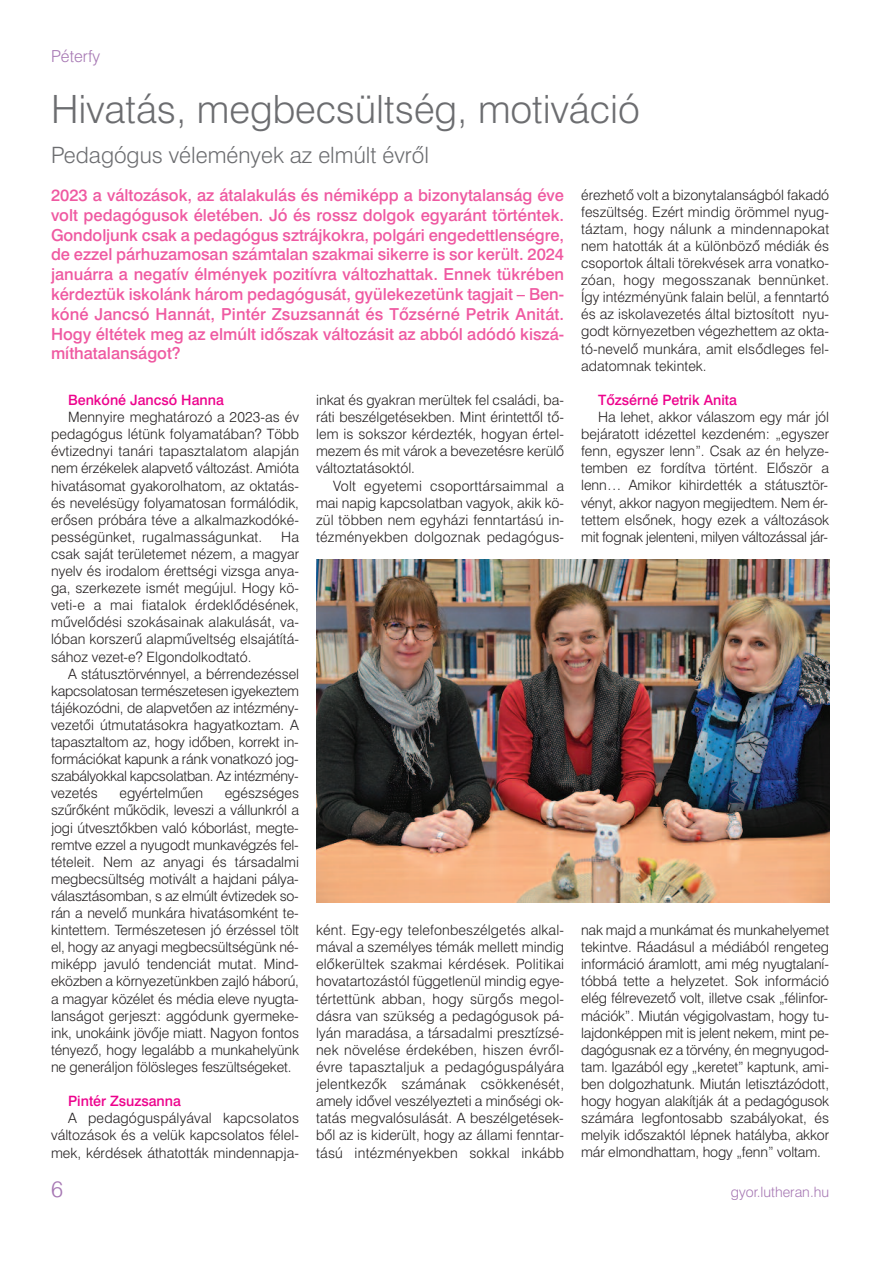
<style>
.page{position:relative;width:893px;height:1263px;background:#fff}
.page>*{position:absolute;margin:0;border:0;box-sizing:border-box;transform-origin:0 0}
.t1{font:39px "Swiss 721 Light HU Normal";color:#6c6d70}
.t2{font:22.5px "Swiss 721 Light HU Normal";color:#6c6d70}
.t3{font:22.5px "Swiss 721 Light HU Normal";color:#a677b3}
.t4{font:16.5px/19.8px "Swiss 721 Medium HU Normal";color:#ef59a1;text-align:justify}
.t5{font:16.5px "Swiss 721 Light HU Normal";color:#a677b3}
.t6{font:14.25px/17.1px "Swiss 721 Light HU Normal";color:#231f20;text-align:justify}
.t7{font:14.25px "Swiss 721 Medium HU Normal";color:#ed028c}
.t8{font:14.25px "Swiss 721 Light HU Normal";color:#a677b3}
</style>
<div class="page">
<img style="left:316px;top:560px;width:513px;height:342px">
<p class="t5" style="left:51px;top:46px;width:51px">Péterfy</p>
<h1 class="t1" style="left:51px;top:87px;width:590px">Hivatás, megbecsültség, motiváció</h1>
<h2 class="t2" style="left:51px;top:142px;width:379px">Pedagógus vélemények az elmúlt évrôl</h2>
<p class="t4" style="left:51px;top:185px;width:515px">2023 a változások, az átalakulás és némiképp a bizonytalanság éve volt pedagógusok életében. Jó és rossz dolgok egyaránt történtek.<br>Gondoljunk csak a pedagógus sztrájkokra, polgári engedettlenségre, de ezzel párhuzamosan számtalan szakmai sikerre is sor került. 2024 januárra a negatív élmények pozitívra változhattak. Ennek tükrében kérdeztük iskolánk három pedagógusát, gyülekezetünk tagjait — Ben&shy;kóné Jancsó Hannát, Pintér Zsuzsannát és Tôzsérné Petrik Anitát.<br>Hogy éltétek meg az elmúlt idôszak változásit az abból adódó kiszá&shy;míthatalanságot?</p>
<p class="t7" style="left:68px;top:391px;width:157px">Benkóné Jancsó Hanna</p>
<p class="t6" style="left:51px;top:409px;width:250px;text-indent:17px">Mennyire meghatározó a 2023-as év pedagógus létünk folyamatában? Több évtizednyi tanári tapasztalatom alapján nem érzékelek alapvetô változást. Amióta hivatásomat gyakorolhatom, az oktatás&shy;és nevelésügy folyamatosan formálódik, erôsen próbára téve a alkalmazkodóké&shy;pességünket, rugalmasságunkat.</p>
<p class="t6" style="left:51px;top:528px;width:250px;text-indent:230px">Ha csak saját területemet nézem, a magyar nyelv és irodalom érettségi vizsga anya&shy;ga, szerkezete ismét megújul. Hogy kö&shy;veti-e a mai fiatalok érdeklôdésének, mûvelôdési szokásainak alakulását, va&shy;lóban korszerû alapmûveltség elsajátítá&shy;sához vezet-e? Elgondolkodtató.</p>
<p class="t6" style="left:51px;top:665px;width:250px;text-indent:17px">A státusztörvénnyel, a bérrendezéssel kapcsolatosan természetesen igyekeztem tájékozódni, de alapvetôen az intézmény&shy;vezetôi útmutatásokra hagyatkoztam. A tapasztaltom az, hogy idôben, korrekt in&shy;formációkat kapunk a ránk vonatkozó jog&shy;szabályokkal kapcsolatban. Az intézmény&shy;vezetés</p>
<p class="t6" style="left:51px;top:785px;width:250px;text-indent:174px">egészséges szûrôként mûködik, leveszi a vállunkról a jogi útvesztôkben való kóborlást, megte&shy;remtve ezzel a nyugodt munkavégzés fel&shy;tételeit. Nem az anyagi és társadalmi megbecsültség motivált a hajdani pálya&shy;választásomban, s az elmúlt évtizedek so&shy;rán a nevelô munkára hivatásomként te&shy;kintettem. Természetesen jó érzéssel tölt el, hogy az anyagi megbecsültségünk né&shy;miképp javuló tendenciát mutat. Mind&shy;eközben a környezetünkben zajló háború, a magyar közélet és média eleve nyugta&shy;lanságot gerjeszt: aggódunk gyermeke&shy;ink, unokáink jövôje miatt. Nagyon fontos tényezô, hogy legalább a munkahelyünk ne generáljon fölösleges feszültségeket.</p>
<p class="t7" style="left:68px;top:1093px;width:115px">Pintér Zsuzsanna</p>
<p class="t6" style="left:51px;top:1110px;width:250px;text-indent:17px">A pedagóguspályával kapcsolatos változások és a velük kapcsolatos félel&shy;mek, kérdések áthatották mindennapja-</p>
<p class="t6" style="left:119px;top:785px;width:85px">egyértelmûen</p>
<p class="t6" style="left:316px;top:391px;width:250px">inkat és gyakran merültek fel családi, ba&shy;ráti beszélgetésekben. Mint érintettôl tô&shy;lem is sokszor kérdezték, hogyan értel&shy;mezem és mit várok a bevezetésre kerülô változtatásoktól.</p>
<p class="t6" style="left:316px;top:477px;width:250px;text-indent:17px">Volt egyetemi csoporttársaimmal a mai napig kapcsolatban vagyok, akik kö&shy;zül többen nem egyházi fenntartású in&shy;tézményekben dolgoznak pedagógus-</p>
<p class="t6" style="left:316px;top:922px;width:250px">ként. Egy-egy telefonbeszélgetés alkal&shy;mával a személyes témák mellett mindig elôkerültek szakmai kérdések. Politikai hovatartozástól függetlenül mindig egye&shy;tértettünk abban, hogy sürgôs megol&shy;dásra van szükség a pedagógusok pá&shy;lyán maradása, a társadalmi presztízsé&shy;nek növelése érdekében, hiszen évrôl&shy;évre tapasztaljuk a pedagóguspályára jelentkezôk számának csökkenését, amely idôvel veszélyezteti a minôségi ok&shy;tatás megvalósulását. A beszélgetések&shy;bôl az is kiderült, hogy az állami fenntar&shy;tású intézményekben sokkal inkább</p>
<p class="t6" style="left:581px;top:186px;width:250px">érezhetô volt a bizonytalanságból fakadó feszültség. Ezért mindig örömmel nyug&shy;táztam, hogy nálunk a mindennapokat nem hatották át a különbözô médiák és csoportok általi törekvések arra vonatko&shy;zóan, hogy megosszanak bennünket.<br>Így intézményünk falain belül, a fenntartó és az iskolavezetés által biztosított nyu&shy;godt környezetben végezhettem az okta&shy;tó-nevelô munkára, amit elsôdleges fel&shy;adatomnak tekintek.</p>
<p class="t7" style="left:598px;top:391px;width:140px">Tôzsérné Petrik Anita</p>
<p class="t6" style="left:581px;top:408px;width:250px;text-indent:17px">Ha lehet, akkor válaszom egy már jól bejáratott idézettel kezdeném: „egyszer fenn, egyszer lenn”. Csak az én helyze&shy;temben ez fordítva történt. Elôször a lenn… Amikor kihirdették a státusztör&shy;vényt, akkor nagyon megijedtem. Nem ér&shy;tettem elsônek, hogy ezek a változások mit fognak jelenteni, milyen változással jár-</p>
<p class="t6" style="left:581px;top:921px;width:250px">nak majd a munkámat és munkahelyemet tekintve. Ráadásul a médiából rengeteg információ áramlott, ami még nyugtalaní&shy;tóbbá tette a helyzetet. Sok információ elég félrevezetô volt, illetve csak „félinfor&shy;mációk”. Miután végigolvastam, hogy tu&shy;lajdonképpen mit is jelent nekem, mint pe&shy;dagógusnak ez a törvény, én megnyugod&shy;tam. Igazából egy „keretet” kaptunk, ami&shy;ben dolgozhatunk. Miután letisztázódott, hogy hogyan alakítják át a pedagógusok számára legfontosabb szabályokat, és melyik idôszaktól lépnek hatályba, akkor már elmondhattam, hogy „fenn” voltam.</p>
<h2 class="t3" style="left:51px;top:1176px;width:13px">6</h2>
<p class="t8" style="left:731px;top:1183px;width:100px">gyor.lutheran.hu</p>
</div>
